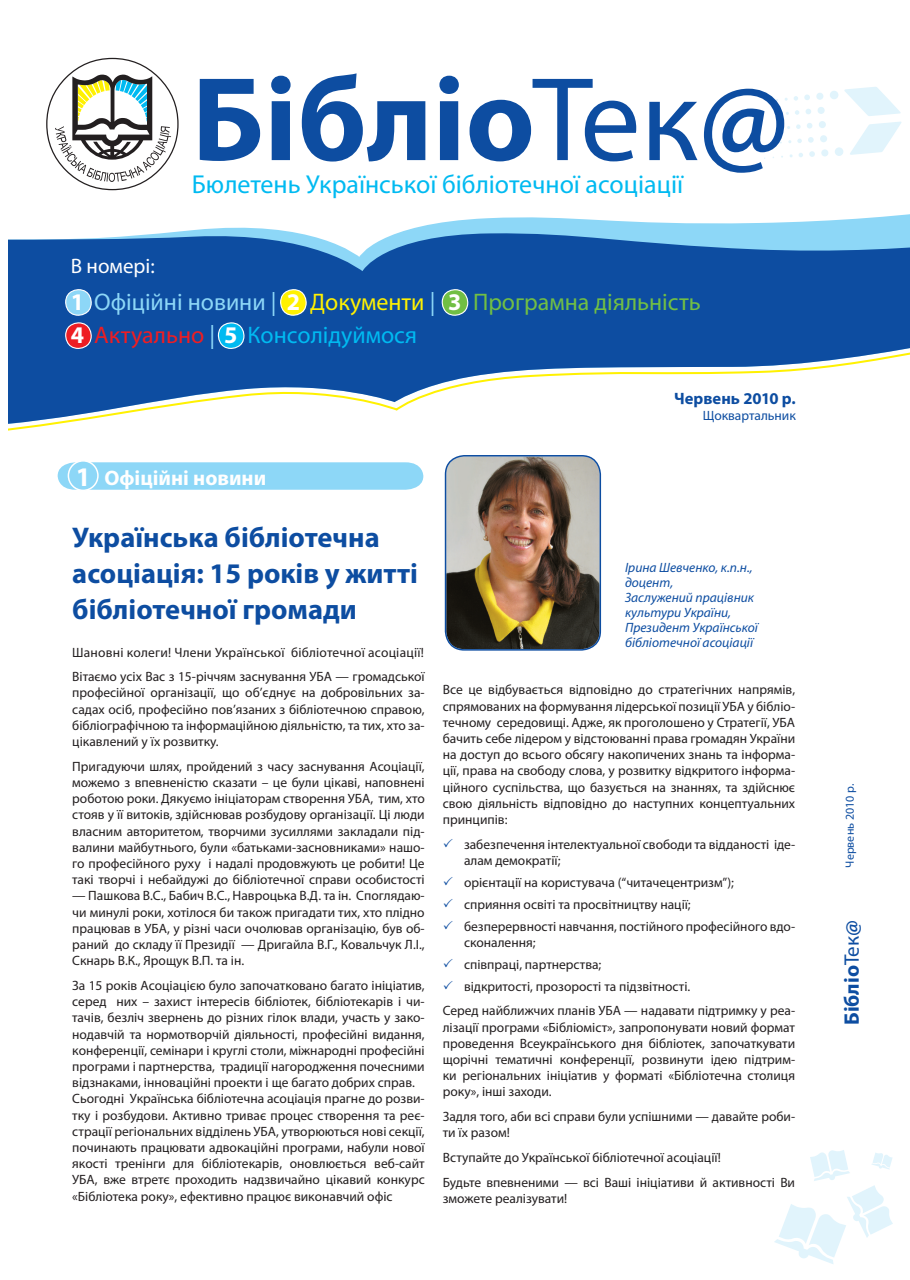
<style>
.page{position:relative;width:910px;height:1280px;background:#fff}
.page>*{position:absolute;margin:0;border:0;box-sizing:border-box;transform-origin:0 0}
.t1{font:700 120.45px "Myriad Pro";color:#0d4da1}
.t2{font:700 28.5px/36px "Myriad Pro";color:#0d4da1}
.t3{font:700 27px "Myriad Pro";color:#fff}
.t4{font:25.95px "Myriad Pro";color:#00baf1}
.t5{font:24px "Myriad Pro";color:#71bf44}
.t6{font:24px "Myriad Pro";color:#00baf1}
.t7{font:700 21px "Myriad Pro";color:#fff}
.t8{font:700 21px "Myriad Pro";color:#0d4da1}
.t9{font:21px "Myriad Pro";color:#fff}
.t10{font:700 16.5px "Myriad Pro";color:#0d4da1}
.perevagi{font:13.5px/16.2px "Myriad Pro";color:#231f20;text-align:justify}
.t11{font:italic 13.5px/15px "Myriad Pro";color:#0d4da1}
.t12{font:13.5px "Myriad Pro";color:#0d4da1}
.t13{font:12px "Myriad Pro";color:#0d4da1}
.s1{font-weight:400}
.s2{font-weight:600}
.s3{font-weight:700;color:#fff}
.s4{color:#8dd7f7}
.s5{color:#fff101}
.s6{color:#ee1d23}
.s7{color:#0d4da1}
</style>
<div class="page">
<svg style="left:774px;top:1150px;width:119px;height:114px"></svg>
<svg style="left:785px;top:96px;width:13px;height:5px"></svg>
<svg style="left:804px;top:94px;width:6px;height:6px"></svg>
<div style="left:816px;top:93px;width:8px;height:7px;background:#e1f4fc;border-radius:50%"></div>
<div style="left:830px;top:91px;width:9px;height:8px;background:#e1f4fc;border-radius:50%"></div>
<svg style="left:795px;top:110px;width:4px;height:5px"></svg>
<svg style="left:805px;top:109px;width:6px;height:5px"></svg>
<div style="left:817px;top:107px;width:8px;height:7px;background:#e1f4fc;border-radius:50%"></div>
<svg style="left:796px;top:124px;width:5px;height:5px"></svg>
<svg style="left:807px;top:123px;width:5px;height:6px"></svg>
<div style="left:819px;top:121px;width:7px;height:7px;background:#e1f4fc;border-radius:50%"></div>
<svg style="left:797px;top:138px;width:5px;height:5px"></svg>
<svg style="left:808px;top:137px;width:6px;height:6px"></svg>
<div style="left:820px;top:135px;width:7px;height:7px;background:#e1f4fc;border-radius:50%"></div>
<svg style="left:790px;top:153px;width:13px;height:4px"></svg>
<svg style="left:809px;top:151px;width:6px;height:6px"></svg>
<div style="left:821px;top:149px;width:7px;height:8px;background:#e1f4fc;border-radius:50%"></div>
<div style="left:835px;top:147px;width:8px;height:9px;background:#e1f4fc;border-radius:50%"></div>
<svg style="left:844px;top:87px;width:57px;height:29px"></svg>
<svg style="left:850px;top:122px;width:52px;height:33px"></svg>
<svg style="left:46px;top:58px;width:133px;height:132px"></svg>
<svg style="left:9px;top:214px;width:901px;height:217px"></svg>
<div style="left:281px;top:290px;width:25px;height:25px;background:#fff101;border-radius:50%"></div>
<div style="left:280px;top:289px;width:27px;height:27px;border:1px solid #fff;border-radius:50%"></div>
<div style="left:66px;top:323px;width:25px;height:25px;background:#ee1d23;border-radius:50%"></div>
<div style="left:65px;top:322px;width:27px;height:27px;border:1px solid #fff;border-radius:50%"></div>
<img style="left:446px;top:456px;width:154px;height:192px">
<div style="left:445px;top:455px;width:156px;height:196px;border:2px solid #0d4da1;border-radius:19px"></div>
<div style="left:66px;top:290px;width:25px;height:25px;background:#8dd7f7;border-radius:50%"></div>
<div style="left:65px;top:289px;width:27px;height:27px;border:1px solid #fff;border-radius:50%"></div>
<div style="left:218px;top:323px;width:26px;height:25px;background:#00baf1;border-radius:50%"></div>
<div style="left:218px;top:322px;width:26px;height:27px;border:1px solid #fff;border-radius:50%"></div>
<div style="left:442px;top:290px;width:26px;height:25px;background:#71bf44;border-radius:50%"></div>
<div style="left:442px;top:289px;width:26px;height:27px;border:1px solid #fff;border-radius:50%"></div>
<svg style="left:58px;top:462px;width:365px;height:28px;background:#91d8f7"></svg>
<div style="left:68px;top:461px;width:30px;height:29px;background:#8dd7f7;border-radius:50%"></div>
<div style="left:68px;top:460px;width:31px;height:31px;border:2px solid #fff;border-radius:50%"></div>
<p class="t1" style="left:192px;top:41px;width:599px">Бібліо<span class="s1">Тек</span><span class="s2">@</span></p>
<p class="t4" style="left:192px;top:168px;width:493px">Бюлетень Української бібліотечної асоціації</p>
<p class="t9" style="left:71px;top:253px;width:85px">В номері:</p>
<p class="t5" style="left:71px;top:287px;width:631px"><span class="s3">1</span> <span class="s4">Офіційні новини |</span> <span class="s3">2</span> <span class="s5">Документи</span> <span class="s4">|</span> <span class="s3">3</span> Програмна діяльність</p>
<p class="t6" style="left:71px;top:320px;width:348px"><span class="s3">4</span> <span class="s6">Актуально</span> <span class="s4">|</span> <span class="s3">5</span> Консолідуймося</p>
<p class="t10" style="left:674px;top:387px;width:123px">Червень 2010 р.</p>
<p class="t12" style="left:703px;top:407px;width:95px">Щоквартальник</p>
<p class="t3" style="left:76px;top:459px;width:16px">1</p>
<p class="t7" style="left:104px;top:465px;width:163px">Офіційні новини</p>
<p class="t2" style="left:72px;top:519px;width:347px">Українська бібліотечна асоціація: 15 років у житті бібліотечної громади</p>
<p class="perevagi" style="left:72px;top:644px;width:353px">Шановні колеги! Члени Української бібліотечної асоціації!</p>
<p class="perevagi" style="left:72px;top:668px;width:354px">Вітаємо усіх Вас з 15-річчям заснування УБА — громадської професійної організації, що об’єднує на добровільних за&shy;садах осіб, професійно пов’язаних з бібліотечною справою, бібліографічною та інформаційною діяльністю, та тих, хто за&shy;цікавлений у їх розвитку.</p>
<p class="perevagi" style="left:72px;top:758px;width:354px">Пригадуючи шлях, пройдений з часу заснування Асоціації, можемо з впевненістю сказати – це були цікаві, наповнені роботою роки. Дякуємо ініціаторам створення УБА, тим, хто стояв у її витоків, здійснював розбудову організації. Ці люди власним авторитетом, творчими зусиллями закладали під&shy;валини майбутнього, були «батьками-засновниками» нашо&shy;го професійного руху і надалі продовжують це робити! Це такі творчі і небайдужі до бібліотечної справи особистості</p>
<p class="perevagi" style="left:72px;top:887px;width:354px">— Пашкова В.С., Бабич В.С., Навроцька В.Д. та ін. Споглядаю&shy;чи минулі роки, хотілося би також пригадати тих, хто плідно працював в УБА, у різні часи очолював організацію, був об&shy;раний до складу її Президії — Дригайла В.Г., Ковальчук Л.І., Скнарь В.К., Ярощук В.П. та ін.</p>
<p class="perevagi" style="left:72px;top:977px;width:354px">За 15 років Асоціацією було започатковано багато ініціатив, серед них – захист інтересів бібліотек, бібліотекарів і чи&shy;тачів, безліч звернень до різних гілок влади, участь у зако&shy;нодавчій та нормотворчій діяльності, професійні видання, конференції, семінари і круглі столи, міжнародні професійні програми і партнерства, традиції нагородження почесними відзнаками, інноваційні проекти і ще багато добрих справ.</p>
<p class="perevagi" style="left:72px;top:1090px;width:354px">Сьогодні Українська бібліотечна асоціація прагне до розви&shy;тку і розбудови. Активно триває процес створення та реє&shy;страції регіональних відділень УБА, утворюються нові секції, починають працювати адвокаційні програми, набули нової якості тренінги для бібліотекарів, оновлюється веб-сайт УБА, вже втретє проходить надзвичайно цікавий конкурс «Бібліотека року», ефективно працює виконавчий офіс</p>
<p class="t11" style="left:625px;top:559px;width:129px">Ірина Шевченко, к.п.н., доцент,</p>
<p class="t11" style="left:625px;top:589px;width:130px">Заслужений працівник культури України,</p>
<p class="t11" style="left:625px;top:619px;width:134px">Президент Української бібліотечної асоціації</p>
<p class="perevagi" style="left:443px;top:681px;width:354px">Все це відбувається відповідно до стратегічних напрямів, спрямованих на формування лідерської позиції УБА у бібліо&shy;течному середовищі. Адже, як проголошено у Стратегії, УБА бачить себе лідером у відстоюванні права громадян України на доступ до всього обсягу накопичених знань та інформа&shy;ції, права на свободу слова, у розвитку відкритого інформа&shy;ційного суспільства, що базується на знаннях, та здійснює свою діяльність відповідно до наступних концептуальних принципів:</p>
<p class="perevagi" style="left:464px;top:836px;width:333px;text-indent:-21px"><span class="s7">✓</span> забезпечення інтелектуальної свободи та відданості іде&shy;алам демократії;</p>
<p class="perevagi" style="left:443px;top:874px;width:293px"><span class="s7">✓</span> орієнтації на користувача (“читачецентризм”);</p>
<p class="perevagi" style="left:443px;top:896px;width:250px"><span class="s7">✓</span> сприяння освіті та просвітництву нації;</p>
<p class="perevagi" style="left:464px;top:918px;width:333px;text-indent:-21px"><span class="s7">✓</span> безперервності навчання, постійного професійного вдо&shy;сконалення;</p>
<p class="perevagi" style="left:443px;top:956px;width:160px"><span class="s7">✓</span> співпраці, партнерства;</p>
<p class="perevagi" style="left:443px;top:978px;width:249px"><span class="s7">✓</span> відкритості, прозорості та підзвітності.</p>
<p class="perevagi" style="left:443px;top:1003px;width:354px">Серед найближчих планів УБА — надавати підтримку у реа&shy;лізації програми «Бібліоміст», запропонувати новий формат проведення Всеукраїнського дня бібліотек, започаткувати щорічні тематичні конференції, розвинути ідею підтрим&shy;ки регіональних ініціатив у форматі «Бібліотечна столиця року», інші заходи.</p>
<p class="perevagi" style="left:443px;top:1108px;width:354px">Задля того, аби всі справи були успішними — давайте роби&shy;ти їх разом!</p>
<p class="perevagi" style="left:443px;top:1149px;width:280px">Вступайте до Української бібліотечної асоціації!</p>
<p class="perevagi" style="left:443px;top:1174px;width:354px">Будьте впевненими — всі Ваші ініціативи й активності Ви зможете реалізувати!</p>
<p class="t13" style="left:843px;top:867px;width:85px;rotate:-90deg">Червень 2010 р.</p>
<p class="t8" style="left:838px;top:1025px;width:106px;rotate:-90deg">Бібліо<span class="s1">Тек</span><span class="s2">@</span></p>
</div>
